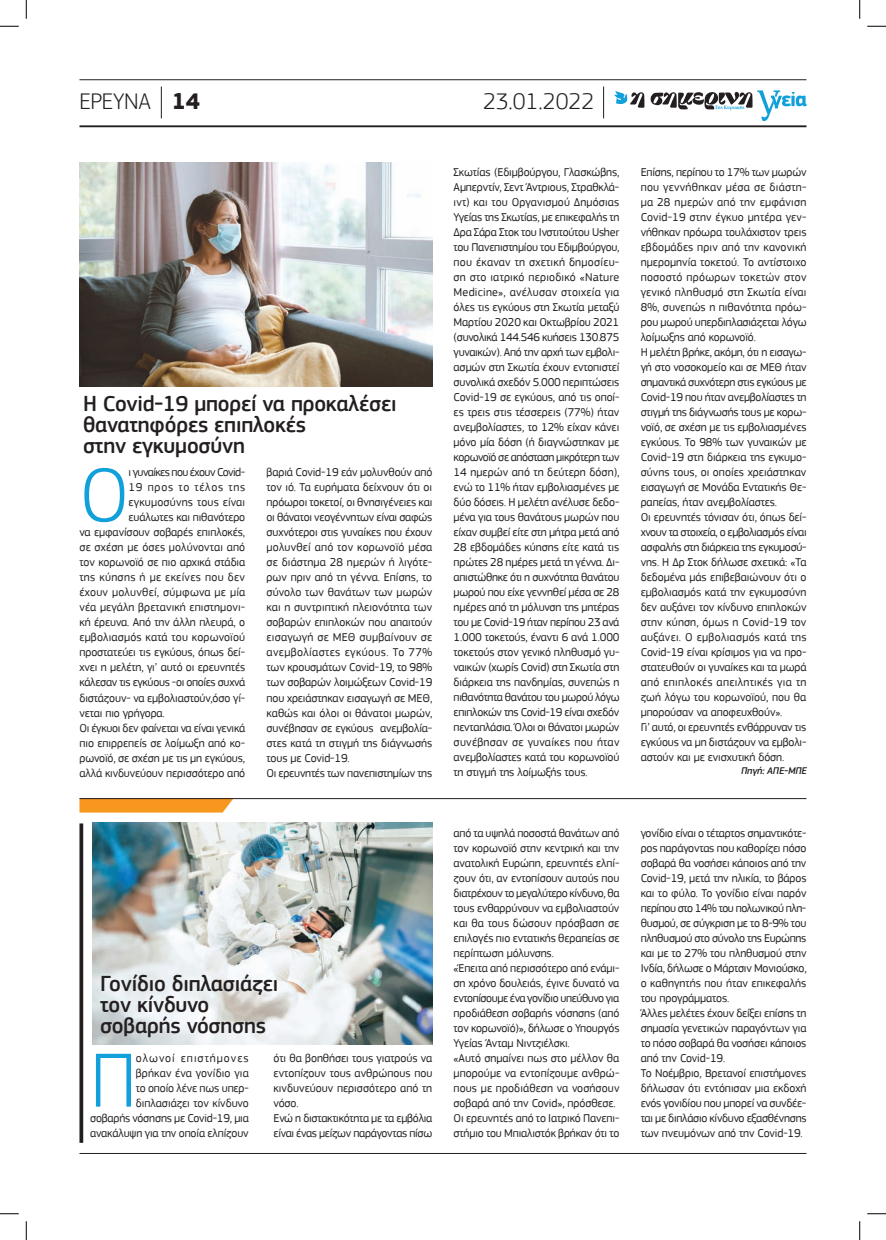
<style>
.page{position:relative;width:886px;height:1240px;background:#fff}
.page>*{position:absolute;margin:0;border:0;box-sizing:border-box;transform-origin:0 0}
.t1{font:300 79.75px "PF Square Sans Pro";color:#12a0db}
.t2{font:300 23.75px "PF Square Sans Pro";letter-spacing:-.005em;color:#231f20}
.t3{font:500 22.5px/21.2px "PF Square Sans Pro";letter-spacing:-.01em;color:#231f20}
.t4{font:11.88px/15px "PF Square Sans Pro";letter-spacing:-.01em;color:#231f20}
.t5{font:11.88px "PF Square Sans Pro";letter-spacing:.01em;color:#231f20}
.t6{font:11.88px "PF Square Sans Pro";letter-spacing:.015em;color:#231f20}
.t7{font:11.88px "PF Square Sans Pro";letter-spacing:.02em;color:#231f20}
.t8{font:11.88px "PF Square Sans Pro";letter-spacing:.025em;color:#231f20}
.t9{font:11.88px "PF Square Sans Pro";letter-spacing:-.045em;color:#231f20}
.t10{font:11.88px "PF Square Sans Pro";letter-spacing:.06em;color:#231f20}
.t11{font:italic 500 10px "PF Square Sans Pro";color:#231f20}
.t12{font:700 5px "PF Document";color:#12a0db}
.s1{font-weight:700}
</style>
<div class="page">
<img style="left:93px;top:822px;width:339px;height:222px">
<hr style="left:79px;top:1153px;width:727px;height:1px;background:#231f20">
<img style="left:79px;top:163px;width:353px;height:224px">
<svg style="left:79px;top:799px;width:154px;height:13px;background:#f59924"></svg>
<hr style="left:79px;top:798px;width:727px;height:1px;background:#231f20">
<hr style="left:79px;top:79px;width:727px;height:1px;background:#231f20">
<hr style="left:79px;top:125px;width:727px;height:2px;background:#231f20">
<svg style="left:614px;top:91px;width:30px;height:17px"></svg>
<svg style="left:650px;top:90px;width:156px;height:31px"></svg>
<hr style="left:603px;top:86px;width:1px;height:32px;background:#231f20">
<hr style="left:161px;top:86px;width:1px;height:32px;background:#231f20">
<svg style="left:79px;top:823px;width:4px;height:319px"></svg>
<svg style="left:0;top:25px;width:19px;height:2px"></svg>
<svg style="left:867px;top:25px;width:18px;height:2px"></svg>
<svg style="left:0;top:1213px;width:19px;height:1px"></svg>
<svg style="left:867px;top:1213px;width:18px;height:1px"></svg>
<svg style="left:25px;top:0;width:2px;height:19px"></svg>
<svg style="left:25px;top:1221px;width:2px;height:19px"></svg>
<svg style="left:859px;top:0;width:1px;height:19px"></svg>
<svg style="left:859px;top:1221px;width:1px;height:19px"></svg>
<p class="t2" style="left:79px;top:87px;width:122px">ΕΡΕΥΝΑ <span class="s1">14</span></p>
<p class="t2" style="left:483px;top:87px;width:113px">23.01.2022</p>
<p class="t12" style="left:714px;top:104px;width:31px">Της Κυριακής</p>
<p class="t3" style="left:83px;top:393px;width:315px">Η Covid-19 μπορεί να προκαλέσει θανατηφόρες επιπλοκές<br>στην εγκυμοσύνη</p>
<p class="t1" style="left:79px;top:448px;width:51px">Ο</p>
<p class="t9" style="left:129px;top:465px;width:118px">ι γυναίκες που έχουν Covid-</p>
<p class="t4" style="left:266px;top:465px;width:167px">βαριά Covid-19 εάν μολυνθούν από τον ιό. Τα ευρήματα δείχνουν ότι οι πρόωροι τοκετοί, οι θνησιγένειες και οι θάνατοι νεογέννητων είναι σαφώς συχνότεροι στις γυναίκες που έχουν μολυνθεί από τον κορωνοϊό μέσα σε διάστημα 28 ημερών ή λιγότε&shy;ρων πριν από τη γέννα. Επίσης, το σύνολο των θανάτων των μωρών και η συντριπτική πλειονότητα των σοβαρών επιπλοκών που απαιτούν εισαγωγή σε ΜΕΘ συμβαίνουν σε ανεμβολίαστες εγκύους. Το 77% των κρουσμάτων Covid-19, το 98% των σοβαρών λοιμώξεων Covid-19 που χρειάστηκαν εισαγωγή σε ΜΕΘ, καθώς και όλοι οι θάνατοι μωρών, συνέβησαν σε εγκύους ανεμβολία&shy;στες κατά τη στιγμή της διάγνωσής τους με Covid-19.<br>Οι ερευνητές των πανεπιστημίων της</p>
<p class="t10" style="left:129px;top:480px;width:118px">19 προς το τέλος της</p>
<p class="t6" style="left:129px;top:495px;width:118px">εγκυμοσύνης τους είναι</p>
<p class="t4" style="left:129px;top:510px;width:118px">ευάλωτες και πιθανότερο</p>
<p class="t4" style="left:79px;top:525px;width:167px">να εμφανίσουν σοβαρές επιπλοκές,</p>
<p class="t5" style="left:79px;top:540px;width:167px">σε σχέση με όσες μολύνονται από</p>
<p class="t4" style="left:79px;top:555px;width:167px">τον κορωνοϊό σε πιο αρχικά στάδια</p>
<p class="t8" style="left:79px;top:570px;width:167px">της κύησης ή με εκείνες που δεν</p>
<p class="t7" style="left:79px;top:585px;width:167px">έχουν μολυνθεί, σύμφωνα με μία</p>
<p class="t5" style="left:79px;top:600px;width:167px">νέα μεγάλη βρετανική επιστημονι-</p>
<p class="t4" style="left:79px;top:615px;width:167px">κή έρευνα. Από την άλλη πλευρά, ο</p>
<p class="t6" style="left:79px;top:630px;width:167px">εμβολιασμός κατά του κορωνοϊού</p>
<p class="t4" style="left:79px;top:645px;width:167px">προστατεύει τις εγκύους, όπως δεί-</p>
<p class="t4" style="left:79px;top:660px;width:167px">χνει η μελέτη, γι’ αυτό οι ερευνητές</p>
<p class="t4" style="left:79px;top:675px;width:167px">κάλεσαν τις εγκύους -οι οποίες συχνά</p>
<p class="t4" style="left:79px;top:690px;width:167px">διστάζουν- να εμβολιαστούν,όσο γί-</p>
<p class="t4" style="left:79px;top:705px;width:87px">νεται πιο γρήγορα.</p>
<p class="t4" style="left:79px;top:720px;width:167px">Οι έγκυοι δεν φαίνεται να είναι γενικά</p>
<p class="t4" style="left:79px;top:735px;width:167px">πιο επιρρεπείς σε λοίμωξη από κο-</p>
<p class="t4" style="left:79px;top:750px;width:167px">ρωνοϊό, σε σχέση με τις μη εγκύους,</p>
<p class="t4" style="left:79px;top:765px;width:167px">αλλά κινδυνεύουν περισσότερο από</p>
<p class="t3" style="left:100px;top:973px;width:180px">Γονίδιο διπλασιάζει τον κίνδυνο σοβαρής νόσησης</p>
<p class="t4" style="left:90px;top:1050px;width:160px;text-align:right">ολωνοί επιστήμονες<br>βρήκαν ένα γονίδιο για<br>το οποίο λένε πως υπερ&shy;διπλασιάζει τον κίνδυνο<br>σοβαρής νόσησης με Covid-19, μια ανακάλυψη για την οποία ελπίζουν</p>
<p class="t4" style="left:273px;top:1050px;width:160px">ότι θα βοηθήσει τους γιατρούς να εντοπίζουν τους ανθρώπους που κινδυνεύουν περισσότερο από τη νόσο.<br>Ενώ η διστακτικότητα με τα εμβόλια είναι ένας μείζων παράγοντας πίσω</p>
<p class="t1" style="left:90px;top:1033px;width:48px">Π</p>
<p class="t4" style="left:453px;top:165px;width:167px;text-align:justify">Σκωτίας (Εδιμβούργου, Γλασκώβης, Αμπερντίν, Σεντ Άντριους, Στραθκλά&shy;ιντ) και του Οργανισμού Δημόσιας Υγείας της Σκωτίας, με επικεφαλής τη Δρα Σάρα Στοκ του Ινστιτούτου Usher του Πανεπιστημίου του Εδιμβούργου, που έκαναν τη σχετική δημοσίευ&shy;ση στο ιατρικό περιοδικό «Nature Medicine», ανέλυσαν στοιχεία για όλες τις εγκύους στη Σκωτία μεταξύ Μαρτίου 2020 και Οκτωβρίου 2021 (συνολικά 144.546 κυήσεις 130.875 γυναικών). Από την αρχή των εμβολι&shy;ασμών στη Σκωτία έχουν εντοπιστεί συνολικά σχεδόν 5.000 περιπτώσεις Covid-19 σε εγκύους, από τις οποί&shy;ες τρεις στις τέσσερεις (77%) ήταν ανεμβολίαστες, το 12% είχαν κάνει μόνο μία δόση (ή διαγνώστηκαν με κορωνοϊό σε απόσταση μικρότερη των 14 ημερών από τη δεύτερη δόση), ενώ το 11% ήταν εμβολιασμένες με δύο δόσεις. Η μελέτη ανέλυσε δεδο&shy;μένα για τους θανάτους μωρών που είχαν συμβεί είτε στη μήτρα μετά από 28 εβδομάδες κύησης είτε κατά τις πρώτες 28 ημέρες μετά τη γέννα. Δι&shy;απιστώθηκε ότι η συχνότητα θανάτου μωρού που είχε γεννηθεί μέσα σε 28 ημέρες από τη μόλυνση της μητέρας του με Covid-19 ήταν περίπου 23 ανά 1.000 τοκετούς, έναντι 6 ανά 1.000 τοκετούς στον γενικό πληθυσμό γυ&shy;ναικών (χωρίς Covid) στη Σκωτία στη διάρκεια της πανδημίας, συνεπώς η πιθανότητα θανάτου του μωρού λόγω επιπλοκών της Covid-19 είναι σχεδόν πενταπλάσια. Όλοι οι θάνατοι μωρών συνέβησαν σε γυναίκες που ήταν ανεμβολίαστες κατά του κορωνοϊού τη στιγμή της λοίμωξής τους.</p>
<p class="t4" style="left:640px;top:165px;width:167px">Επίσης, περίπου το 17% των μωρών που γεννήθηκαν μέσα σε διάστη&shy;μα 28 ημερών από την εμφάνιση<br>Covid-19 στην έγκυο μητέρα γεν&shy;νήθηκαν πρόωρα τουλάχιστον τρεις εβδομάδες πριν από την κανονική ημερομηνία τοκετού. Το αντίστοιχο ποσοστό πρόωρων τοκετών στον γενικό πληθυσμό στη Σκωτία είναι<br>8%, συνεπώς η πιθανότητα πρόω&shy;ρου μωρού υπερδιπλασιάζεται λόγω λοίμωξης από κορωνοϊό.<br>Η μελέτη βρήκε, ακόμη, ότι η εισαγω&shy;γή στο νοσοκομείο και σε ΜΕΘ ήταν σημαντικά συχνότερη στις εγκύους με<br>Covid-19 που ήταν ανεμβολίαστες τη στιγμή της διάγνωσής τους με κορω&shy;νοϊό, σε σχέση με τις εμβολιασμένες εγκύους. Το 98% των γυναικών με<br>Covid-19 στη διάρκεια της εγκυμο&shy;σύνης τους, οι οποίες χρειάστηκαν εισαγωγή σε Μονάδα Εντατικής Θε&shy;ραπείας, ήταν ανεμβολίαστες.<br>Οι ερευνητές τόνισαν ότι, όπως δεί&shy;χνουν τα στοιχεία, ο εμβολιασμός είναι ασφαλής στη διάρκεια της εγκυμοσύ&shy;νης. Η Δρ Στοκ δήλωσε σχετικά: «Τα δεδομένα μάς επιβεβαιώνουν ότι ο εμβολιασμός κατά την εγκυμοσύνη δεν αυξάνει τον κίνδυνο επιπλοκών στην κύηση, όμως η Covid-19 τον αυξάνει. Ο εμβολιασμός κατά της<br>Covid-19 είναι κρίσιμος για να προ&shy;στατευθούν οι γυναίκες και τα μωρά από επιπλοκές απειλητικές για τη ζωή λόγω του κορωνοϊού, που θα μπορούσαν να αποφευχθούν».<br>Γι’ αυτό, οι ερευνητές ενθάρρυναν τις εγκύους να μη διστάζουν να εμβολι&shy;αστούν και με ενισχυτική δόση.</p>
<p class="t11" style="left:740px;top:765px;width:69px">Πηγή:ΑΠΕ-ΜΠΕ</p>
<p class="t4" style="left:453px;top:825px;width:167px">από τα υψηλά ποσοστά θανάτων από τον κορωνοϊό στην κεντρική και την ανατολική Ευρώπη, ερευνητές ελπί&shy;ζουν ότι, αν εντοπίσουν αυτούς που διατρέχουν το μεγαλύτερο κίνδυνο, θα τους ενθαρρύνουν να εμβολιαστούν και θα τους δώσουν πρόσβαση σε επιλογές πιο εντατικής θεραπείας σε περίπτωση μόλυνσης.<br>«Έπειτα από περισσότερο από ενάμι&shy;ση χρόνο δουλειάς, έγινε δυνατό να εντοπίσουμε ένα γονίδιο υπεύθυνο για προδιάθεση σοβαρής νόσησης (από τον κορωνοϊό)», δήλωσε ο Υπουργός Υγείας Άνταμ Νιντζιέλσκι.<br>«Αυτό σημαίνει πως στο μέλλον θα μπορούμε να εντοπίζουμε ανθρώ&shy;πους με προδιάθεση να νοσήσουν σοβαρά από την Covid», πρόσθεσε.<br>Οι ερευνητές από το Ιατρικό Πανεπι&shy;στήμιο του Μπιαλιστόκ βρήκαν ότι το</p>
<p class="t4" style="left:640px;top:825px;width:167px">γονίδιο είναι ο τέταρτος σημαντικότε&shy;ρος παράγοντας που καθορίζει πόσο σοβαρά θα νοσήσει κάποιος από την<br>Covid-19, μετά την ηλικία, το βάρος και το φύλο. Το γονίδιο είναι παρόν περίπου στο 14% του πολωνικού πλη&shy;θυσμού, σε σύγκριση με το 8-9% του πληθυσμού στο σύνολο της Ευρώπης και με το 27% του πληθυσμού στην<br>Ινδία, δήλωσε ο Μάρτσιν Μονιούσκο, ο καθηγητής που ήταν επικεφαλής του προγράμματος.<br>Άλλες μελέτες έχουν δείξει επίσης τη σημασία γενετικών παραγόντων για το πόσο σοβαρά θα νοσήσει κάποιος από την Covid-19.<br>Το Νοέμβριο, Βρετανοί επιστήμονες δήλωσαν ότι εντόπισαν μια εκδοχή ενός γονιδίου που μπορεί να συνδέε&shy;ται με διπλάσιο κίνδυνο εξασθένησης των πνευμόνων από την Covid-19.</p>
</div>
